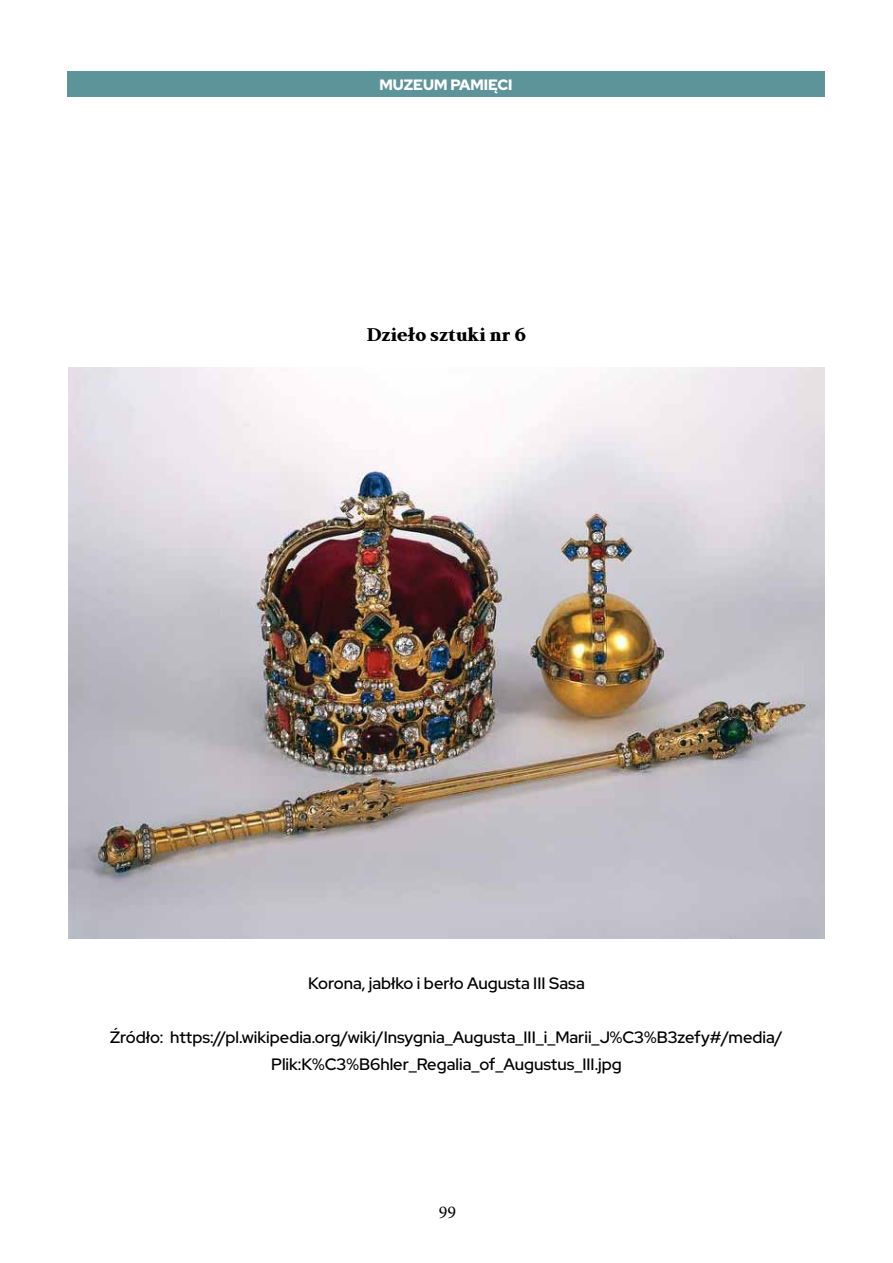
<style>
.page{position:relative;width:893px;height:1263px;background:#fff}
.page>*{position:absolute;margin:0;border:0;box-sizing:border-box;transform-origin:0 0}
.t1{font:900 19.5px "LT Remark";color:#000}
.t2{font:18px "Minion Pro";color:#000}
.t3{font:500 16.5px/27px "Red Hat Display";color:#000;text-align:center}
.t4{font:900 15px "Red Hat Display";color:#fff}
</style>
<div class="page">
<div style="left:67px;top:71px;width:758px;height:25px;background:#5d949a"></div>
<img style="left:68px;top:368px;width:757px;height:570px">
<p class="t4" style="left:379px;top:75px;width:135px">MUZEUM PAMIĘCI</p>
<p class="t1" style="left:367px;top:322px;width:161px">Dzieło sztuki nr 6</p>
<p class="t3" style="left:308px;top:969px;width:278px">Korona, jabłko i berło Augusta III Sasa</p>
<p class="t3" style="left:110px;top:1023px;width:674px">Źródło: https://pl.wikipedia.org/wiki/Insygnia_Augusta_III_i_Marii_J%C3%B3zefy#/media/<br>Plik:K%C3%B6hler_Regalia_of_Augustus_III.jpg</p>
<p class="t2" style="left:439px;top:1200px;width:19px">99</p>
</div>
